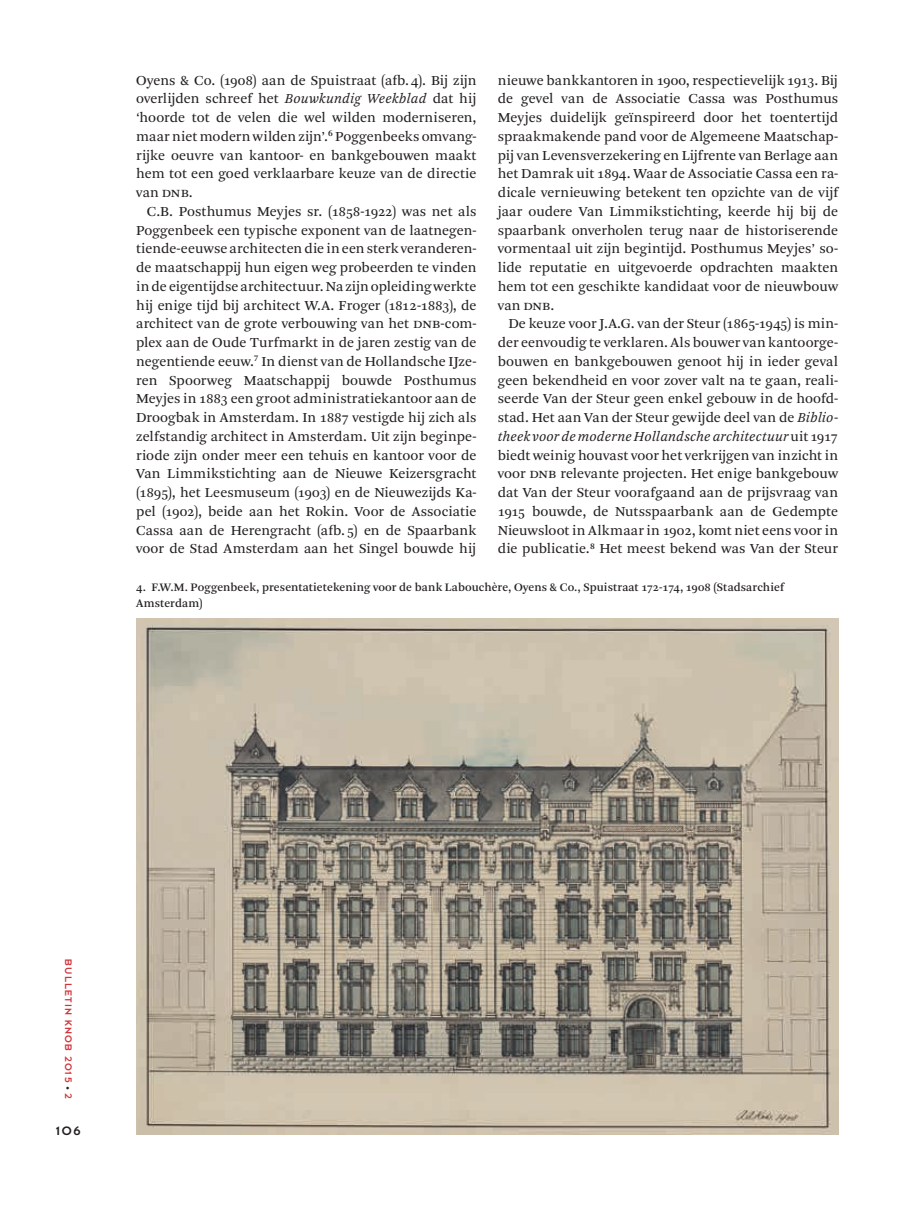
<style>
.page{position:relative;width:902px;height:1212px;background:#fff}
.page>*{position:absolute;margin:0;border:0;box-sizing:border-box;transform-origin:0 0}
.t1{font:14.4px/18.8px "Arnhem Pro Blond";letter-spacing:.005em;color:#231f20;text-align:justify}
.t2{font:13.5px "Dessau Pro";color:#231f20}
.t3{font:12px/15.8px "Arnhem Pro";letter-spacing:.01em;color:#231f20}
.t4{font:10.5px "Dessau Pro";letter-spacing:.11em;color:#d2343a}
.s1{font-style:italic}
.s2{font-size:8.25px;color:#231f20}
</style>
<div class="page">
<img style="left:136px;top:618px;width:702px;height:517px">
<p class="t1" style="left:136px;top:71px;width:342px">Oyens &amp; Co. (1908) aan de Spuistraat (afb.4). Bij zijn overlijden schreef het <span class="s1">Bouwkundig Weekblad</span> dat hij ‘hoorde tot de velen die wel wilden moderniseren, maar niet modern wilden zijn’.<sup>6</sup> Poggenbeeks omvang&shy;rijke oeuvre van kantoor- en bankgebouwen maakt hem tot een goed verklaarbare keuze van de directie van DNB.</p>
<p class="t1" style="left:136px;top:202px;width:342px;text-indent:11px">C.B. Posthumus Meyjes sr. (1858-1922) was net als Poggenbeek een typische exponent van de laatnegen&shy;tiende-eeuwse architecten die in een sterk veranderen&shy;de maatschappij hun eigen weg probeerden te vinden in de eigentijdse architectuur. Na zijn opleiding werkte hij enige tijd bij architect W.A. Froger (1812-1883), de architect van de grote verbouwing van het DNB-com&shy;plex aan de Oude Turfmarkt in de jaren zestig van de negentiende eeuw.<sup>7</sup> In dienst van de Hollandsche IJze&shy;ren Spoorweg Maatschappij bouwde Posthumus Meyjes in 1883 een groot administratiekantoor aan de Droogbak in Amsterdam. In 1887 vestigde hij zich als zelfstandig architect in Amsterdam. Uit zijn beginpe&shy;riode zijn onder meer een tehuis en kantoor voor de Van Limmikstichting aan de Nieuwe Keizersgracht (1895), het Leesmuseum (1903) en de Nieuwezijds Ka&shy;pel (1902), beide aan het Rokin. Voor de Associatie Cassa aan de Herengracht (afb.5) en de Spaarbank voor de Stad Amsterdam aan het Singel bouwde hij</p>
<p class="t1" style="left:497px;top:71px;width:342px">nieuwe bankkantoren in 1900, respectievelijk 1913. Bij de gevel van de Associatie Cassa was Posthumus Meyjes duidelijk geïnspireerd door het toentertijd spraakmakende pand voor de Algemeene Maatschap&shy;pij van Levensverzekering en Lijfrente van Berlage aan het Damrak uit 1894. Waar de Associatie Cassa een ra&shy;dicale vernieuwing betekent ten opzichte van de vijf jaar oudere Van Limmikstichting, keerde hij bij de spaarbank onverholen terug naar de historiserende vormentaal uit zijn begintijd. Posthumus Meyjes’ so&shy;lide reputatie en uitgevoerde opdrachten maakten hem tot een geschikte kandidaat voor de nieuwbouw van DNB.</p>
<p class="t1" style="left:497px;top:315px;width:342px;text-indent:11px">De keuze voor J.A.G. van der Steur (1865-1945) is min&shy;der eenvoudig te verklaren. Als bouwer van kantoorge&shy;bouwen en bankgebouwen genoot hij in ieder geval geen bekendheid en voor zover valt na te gaan, reali&shy;seerde Van der Steur geen enkel gebouw in de hoofd&shy;stad. Het aan Van der Steur gewijde deel van de <span class="s1">Biblio&shy;theek voor de moderne Hollandsche architectuur</span> uit 1917 biedt weinig houvast voor het verkrijgen van inzicht in voor DNB relevante projecten. Het enige bankgebouw dat Van der Steur voorafgaand aan de prijsvraag van 1915 bouwde, de Nutsspaarbank aan de Gedempte Nieuwsloot in Alkmaar in 1902, komt niet eens voor in die publicatie.<sup>8</sup> Het meest bekend was Van der Steur</p>
<p class="t3" style="left:136px;top:579px;width:649px">4. F.W.M. Poggenbeek, presentatietekening voor de bank Labouchère, Oyens &amp; Co., Spuistraat 172-174, 1908 (Stadsarchief<br>Amsterdam)</p>
<p class="t4" style="left:74px;top:959px;width:141px;rotate:90deg">BULLETIN KNOB 2015 <span class="s2">•</span> 2</p>
<p class="t2" style="left:55px;top:1123px;width:27px">106</p>
</div>
